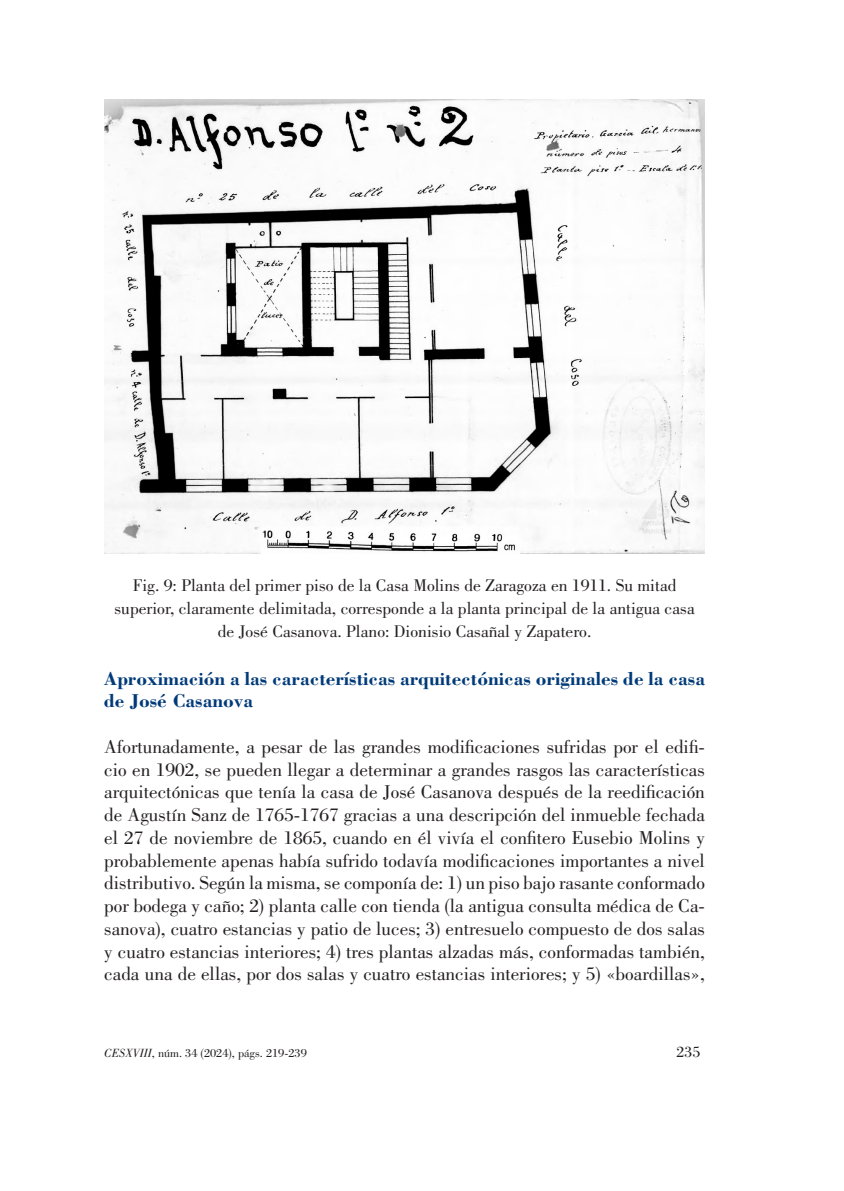
<style>
.page{position:relative;width:844px;height:1191px;background:#fff}
.page>*{position:absolute;margin:0;border:0;box-sizing:border-box;transform-origin:0 0}
.t1{font:19.25px/22.8px "Bodoni Std";color:#231f20;text-align:justify}
.t2{font:700 19.25px/22.8px "Bodoni Std";color:#003a79}
.t3{font:17.5px/22.8px "Bodoni Std";color:#231f20;text-align:center}
.t4{font:15.75px "Bodoni Std";color:#231f20}
.t5{font:12.25px "Bodoni Std";color:#231f20}
.s1{font-style:italic}
</style>
<div class="page">
<img style="left:104px;top:99px;width:600px;height:454px">
<p class="t3" style="left:114px;top:574px;width:581px">Fig. 9: Planta del primer piso de la Casa Molins de Zaragoza en 1911. Su mitad superior, claramente delimitada, corresponde a la planta principal de la antigua casa de José Casanova. Plano: Dionisio Casañal y Zapatero.</p>
<p class="t2" style="left:104px;top:666px;width:602px">Aproximación a las características arquitectónicas originales de la casa de José Casanova</p>
<p class="t1" style="left:104px;top:735px;width:602px">Afortunadamente, a pesar de las grandes modificaciones sufridas por el edifi&shy;cio en 1902, se pueden llegar a determinar a grandes rasgos las características arquitectónicas que tenía la casa de José Casanova después de la reedificación de Agustín Sanz de 1765-1767 gracias a una descripción del inmueble fechada el 27 de noviembre de 1865, cuando en él vivía el confitero Eusebio Molins y probablemente apenas había sufrido todavía modificaciones importantes a nivel distributivo. Según la misma, se componía de: 1) un piso bajo rasante conformado por bodega y caño; 2) planta calle con tienda (la antigua consulta médica de Ca&shy;sanova), cuatro estancias y patio de luces; 3) entresuelo compuesto de dos salas y cuatro estancias interiores; 4) tres plantas alzadas más, conformadas también, cada una de ellas, por dos salas y cuatro estancias interiores; y 5) «boardillas»,</p>
<p class="t5" style="left:104px;top:1046px;width:204px"><span class="s1">CESXVIII</span>, núm. 34 (2024), págs. 219-239</p>
<p class="t4" style="left:676px;top:1043px;width:25px">235</p>
</div>
